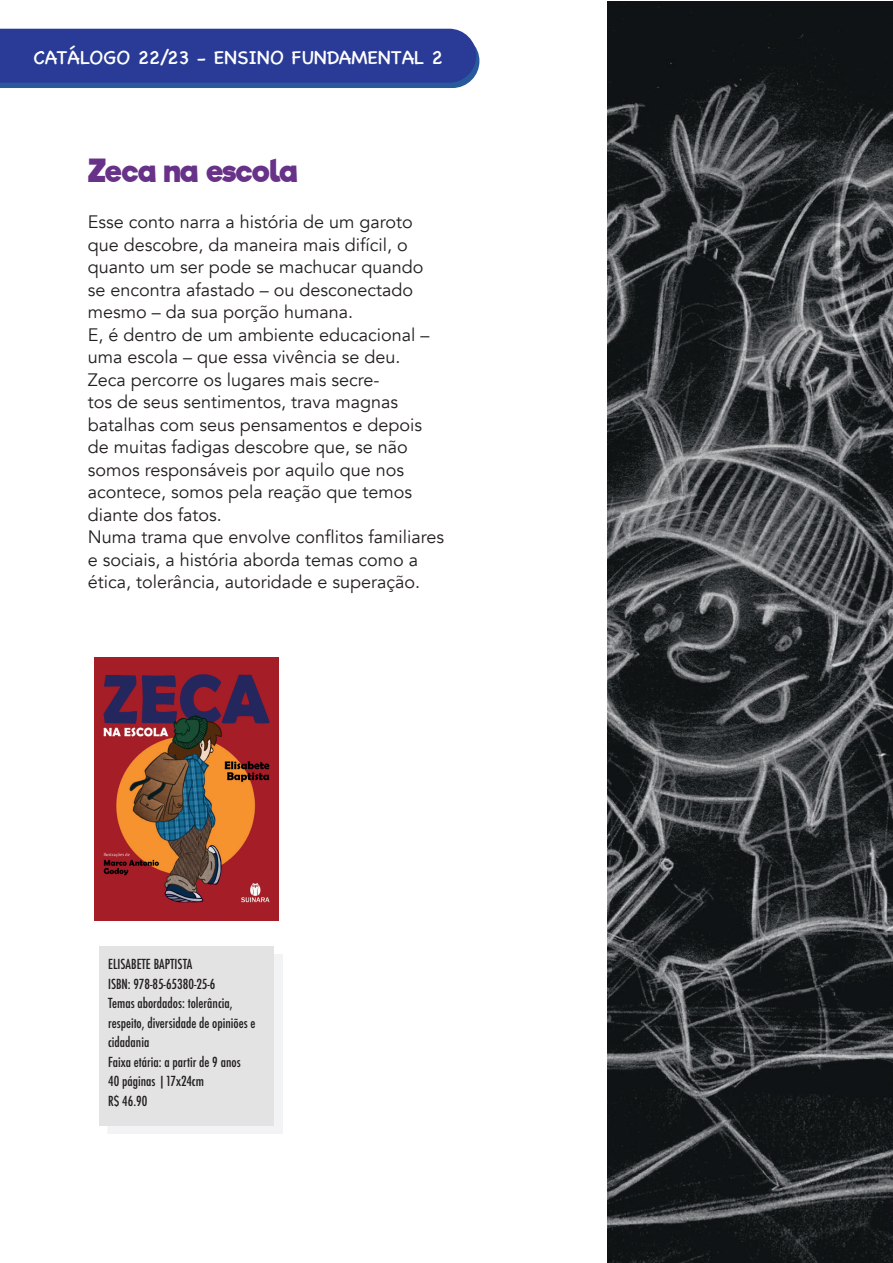
<style>
.page{position:relative;width:893px;height:1263px;background:#fff}
.page>*{position:absolute;margin:0;border:0;box-sizing:border-box;transform-origin:0 0}
.t1{font:700 30px "Riffic Free";letter-spacing:-.01em;color:#673288}
.t2{font:19.5px "Chalkboard SE";color:#fff}
.t3{font:18px/22.5px "Avenir";color:#231f20}
.t4{font:500 condensed 13.5px/19.5px "Futura";color:#231f20}
</style>
<div class="page">
<svg style="left:0;top:29px;width:479px;height:59px;background:#2b4098"></svg>
<img style="left:108px;top:954px;width:174px;height:180px">
<div style="left:99px;top:946px;width:174px;height:179px;background:#e2e3e2"></div>
<img style="left:94px;top:657px;width:184px;height:263px">
<img style="left:608px;top:1px;width:284px;height:1262px">
<p class="t2" style="left:33px;top:41px;width:411px">CATÁLOGO 22/23 - ENSINO FUNDAMENTAL 2</p>
<h1 class="t1" style="left:88px;top:153px;width:211px">Zeca na escola</h1>
<p class="t3" style="left:88px;top:211px;width:358px">Esse conto narra a história de um garoto que descobre, da maneira mais difícil, o quanto um ser pode se machucar quando se encontra afastado – ou desconectado mesmo – da sua porção humana.<br>E, é dentro de um ambiente educacional – uma escola – que essa vivência se deu.<br>Zeca percorre os lugares mais secre-<br>tos de seus sentimentos, trava magnas batalhas com seus pensamentos e depois de muitas fadigas descobre que, se não somos responsáveis por aquilo que nos acontece, somos pela reação que temos diante dos fatos.<br>Numa trama que envolve conflitos familiares e sociais, a história aborda temas como a ética, tolerância, autoridade e superação.</p>
<p class="t4" style="left:108px;top:954px;width:149px">ELISABETE BAPTISTA<br>ISBN: 978-85-65380-25-6<br>Temas abordados: tolerância, respeito, diversidade de opiniões e cidadania<br>Faixa etária: a partir de 9 anos<br>40 páginas |17x24cm<br>R$ 46.90</p>
</div>
